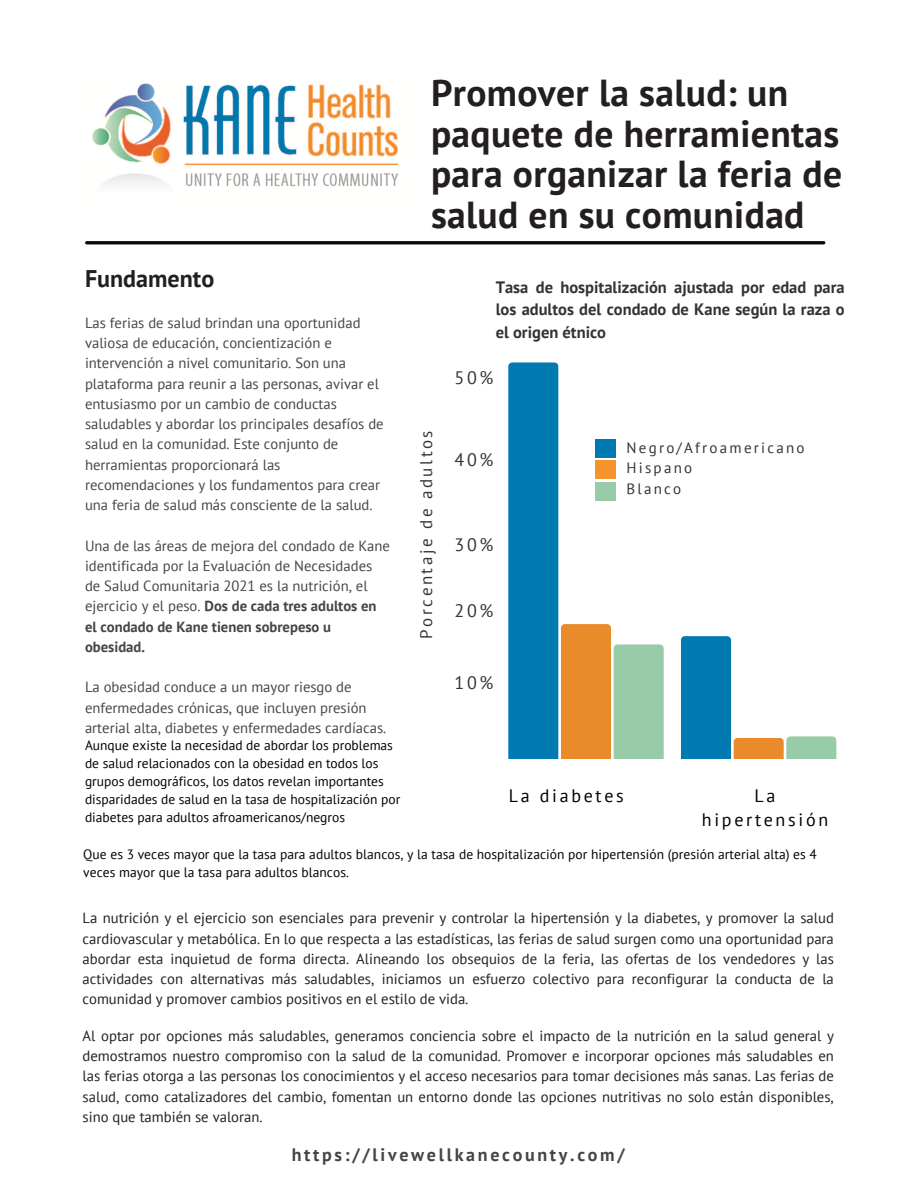
<style>
.page{position:relative;width:918px;height:1188px;background:#fff}
.page>*{position:absolute;margin:0;border:0;box-sizing:border-box;transform-origin:0 0}
.t1{font:700 37.5px/40.5px "PT Sans";letter-spacing:.01em;color:#231f20}
.t2{font:700 24px "PT Sans";color:#231f20}
.t3{font:700 18px "PT Sans";letter-spacing:.15em;color:#444546}
.t4{font:18px/24.8px "PT Sans";letter-spacing:.15em;color:#000;text-align:center}
.t5{font:18px "PT Sans";letter-spacing:.15em;color:#333}
.t6{font:16.95px "PT Sans";letter-spacing:.15em;color:#333}
.t7{font:700 16.5px/22.5px "PT Sans";color:#333;text-align:justify}
.t8{font:15px "PT Sans";letter-spacing:.15em;color:#333}
.t9{font:14.7px/20.2px "PT Sans";color:#231f20;text-align:justify}
.t10{font:14.7px/20.2px "PT Sans";color:#444546}
.t11{font:13.5px/18px "PT Sans";color:#000}
.s1{font-weight:700}
</style>
<div class="page">
<hr style="left:87px;top:241px;width:737px;height:3px;background:#070a0e">
<svg style="left:508px;top:362px;width:156px;height:396px"></svg>
<svg style="left:681px;top:636px;width:155px;height:122px"></svg>
<img style="left:85px;top:83px;width:347px;height:162px">
<div style="left:595px;top:439px;width:21px;height:19px;background:#007ab3"></div>
<div style="left:595px;top:460px;width:21px;height:19px;background:#f7932c"></div>
<div style="left:595px;top:482px;width:21px;height:19px;background:#98cba7"></div>
<h2 class="t2" style="left:85px;top:263px;width:131px">Fundamento</h2>
<h1 class="t10" style="left:85px;top:312px;width:300px">Las ferias de salud brindan una oportunidad valiosa de educación, concientización e intervención a nivel comunitario. Son una plataforma para reunir a las personas, avivar el entusiasmo por un cambio de conductas saludables y abordar los principales desafíos de salud en la comunidad. Este conjunto de herramientas proporcionará las recomendaciones y los fundamentos para crear una feria de salud más consciente de la salud.</h1>
<h4 class="t10" style="left:85px;top:535px;width:307px">Una de las áreas de mejora del condado de Kane identificada por la Evaluación de Necesidades de Salud Comunitaria 2021 es la nutrición, el ejercicio y el peso. <span class="s1">Dos de cada tres adultos en el condado de Kane tienen sobrepeso u obesidad.</span></h4>
<p class="t10" style="left:85px;top:677px;width:303px">La obesidad conduce a un mayor riesgo de enfermedades crónicas, que incluyen presión arterial alta, diabetes y enfermedades cardíacas.</p>
<p class="t1" style="left:431px;top:72px;width:413px">Promover la salud: un paquete de herramientas para organizar la feria de salud en su comunidad</p>
<h3 class="t7" style="left:496px;top:276px;width:351px">Tasa de hospitalización ajustada por edad para los adultos del condado de Kane según la raza o el origen étnico</h3>
<h5 class="t6" style="left:415px;top:639px;width:210px;rotate:-90deg">Porcentaje de adultos</h5>
<p class="t5" style="left:455px;top:366px;width:40px">50%</p>
<p class="t5" style="left:455px;top:448px;width:40px">40%</p>
<h5 class="t5" style="left:455px;top:533px;width:40px">30%</h5>
<h3 class="t5" style="left:455px;top:599px;width:40px">20%</h3>
<h3 class="t5" style="left:455px;top:670px;width:40px">10%</h3>
<p class="t8" style="left:626px;top:438px;width:180px">Negro/Afroamericano</p>
<p class="t8" style="left:626px;top:458px;width:67px">Hispano</p>
<h5 class="t8" style="left:626px;top:478px;width:56px">Blanco</h5>
<p class="t11" style="left:85px;top:736px;width:317px">Aunque existe la necesidad de abordar los problemas de salud relacionados con la obesidad en todos los grupos demográficos, los datos revelan importantes disparidades de salud en la tasa de hospitalización por diabetes para adultos afroamericanos/negros</p>
<h4 class="t11" style="left:83px;top:845px;width:735px">Que es 3 veces mayor que la tasa para adultos blancos, y la tasa de hospitalización por hipertensión (presión arterial alta) es 4 veces mayor que la tasa para adultos blancos.</h4>
<h3 class="t4" style="left:509px;top:783px;width:117px">La diabetes</h3>
<h3 class="t4" style="left:702px;top:783px;width:128px">La hipertensión</h3>
<p class="t9" style="left:83px;top:908px;width:753px">La nutrición y el ejercicio son esenciales para prevenir y controlar la hipertensión y la diabetes, y promover la salud cardiovascular y metabólica. En lo que respecta a las estadísticas, las ferias de salud surgen como una oportunidad para abordar esta inquietud de forma directa. Alineando los obsequios de la feria, las ofertas de los vendedores y las actividades con alternativas más saludables, iniciamos un esfuerzo colectivo para reconfigurar la conducta de la comunidad y promover cambios positivos en el estilo de vida.</p>
<p class="t9" style="left:83px;top:1025px;width:753px">Al optar por opciones más saludables, generamos conciencia sobre el impacto de la nutrición en la salud general y demostramos nuestro compromiso con la salud de la comunidad. Promover e incorporar opciones más saludables en las ferias otorga a las personas los conocimientos y el acceso necesarios para tomar decisiones más sanas. Las ferias de salud, como catalizadores del cambio, fomentan un entorno donde las opciones nutritivas no solo están disponibles, sino que también se valoran.</p>
<p class="t3" style="left:292px;top:1143px;width:335px">https://livewellkanecounty.com/</p>
</div>
